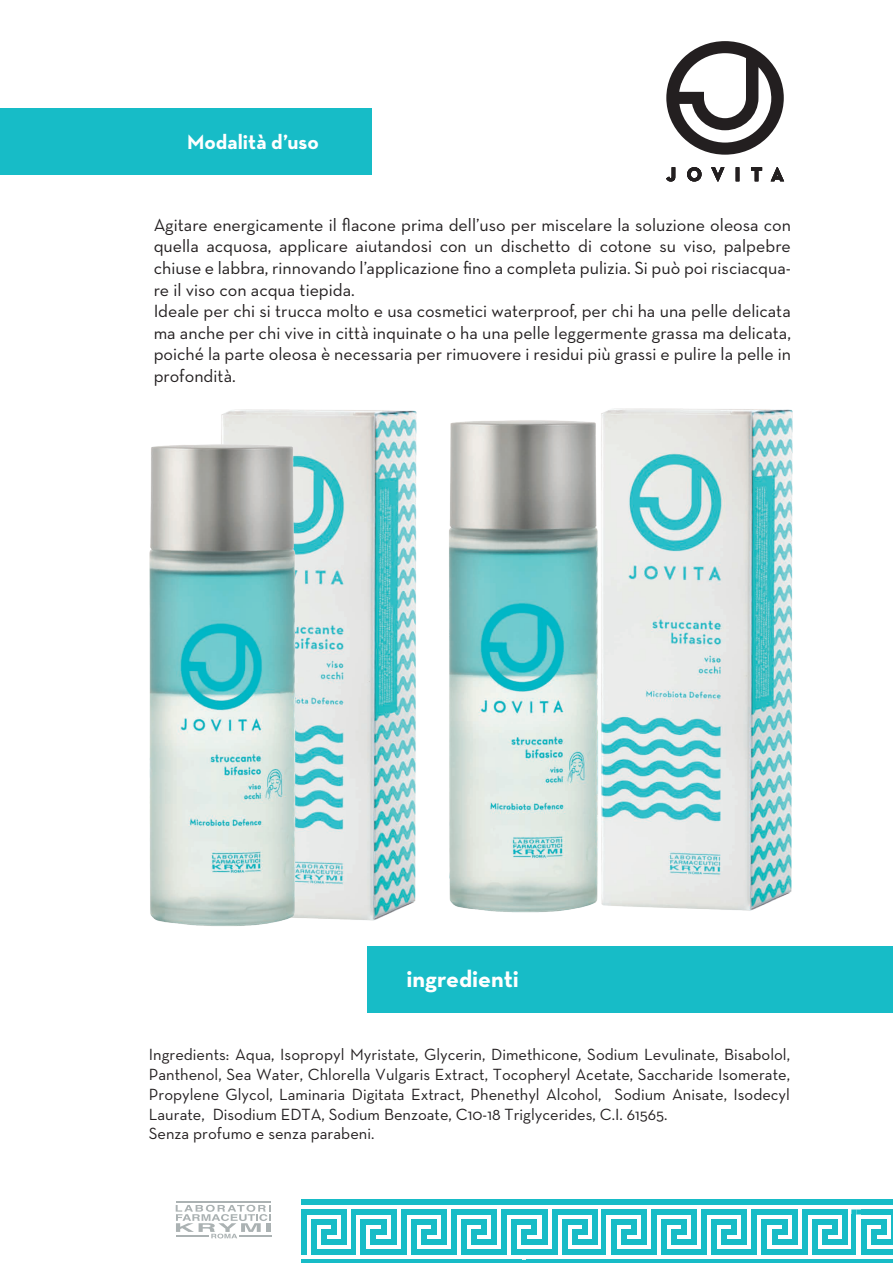
<style>
.page{position:relative;width:893px;height:1263px;background:#fff}
.page>*{position:absolute;margin:0;border:0;box-sizing:border-box;transform-origin:0 0}
.t1{font:700 24px "Neutra Text";color:#fff}
.t2{font:700 21px "Neutra Text";color:#fff}
.t3{font:18px/21.6px "Neutra Text";color:#231f20}
.t4{font:16.5px/19.8px "Neutra Text";color:#231f20}
</style>
<div class="page">
<svg style="left:666px;top:41px;width:118px;height:114px"></svg>
<svg style="left:666px;top:167px;width:118px;height:15px"></svg>
<svg style="left:302px;top:1199px;width:591px;height:64px"></svg>
<div style="left:367px;top:946px;width:526px;height:66px;background:#17bcc7"></div>
<hr style="left:176px;top:1201px;width:95px;height:1px;background:#abb2b3">
<svg style="left:176px;top:1204px;width:95px;height:35px"></svg>
<div style="left:0;top:108px;width:372px;height:67px;background:#17bcc7"></div>
<img style="left:529px;top:420px;width:70px;height:493px">
<img style="left:401px;top:410px;width:128px;height:503px">
<img style="left:149px;top:409px;width:252px;height:604px">
<img style="left:601px;top:408px;width:192px;height:503px">
<p class="t2" style="left:187px;top:128px;width:133px">Modalità d’uso</p>
<p class="t3" style="left:154px;top:214px;width:639px">Agitare energicamente il flacone prima dell’uso per miscelare la soluzione oleosa con quella acquosa, applicare aiutandosi con un dischetto di cotone su viso, palpebre chiuse e labbra, rinnovando l’applicazione fino a completa pulizia. Si può poi risciacqua&shy;re il viso con acqua tiepida.<br>Ideale per chi si trucca molto e usa cosmetici waterproof, per chi ha una pelle delicata ma anche per chi vive in città inquinate o ha una pelle leggermente grassa ma delicata, poiché la parte oleosa è necessaria per rimuovere i residui più grassi e pulire la pelle in profondità.</p>
<h1 class="t1" style="left:406px;top:964px;width:114px">ingredienti</h1>
<p class="t4" style="left:149px;top:1044px;width:643px">Ingredients: Aqua, Isopropyl Myristate, Glycerin, Dimethicone, Sodium Levulinate, Bisabolol, Panthenol, Sea Water, Chlorella Vulgaris Extract, Tocopheryl Acetate, Saccharide Isomerate, Propylene Glycol, Laminaria Digitata Extract, Phenethyl Alcohol, Sodium Anisate, Isodecyl Laurate, Disodium EDTA, Sodium Benzoate, C10-18 Triglycerides, C.I. 61565.<br>Senza profumo e senza parabeni.</p>
</div>
